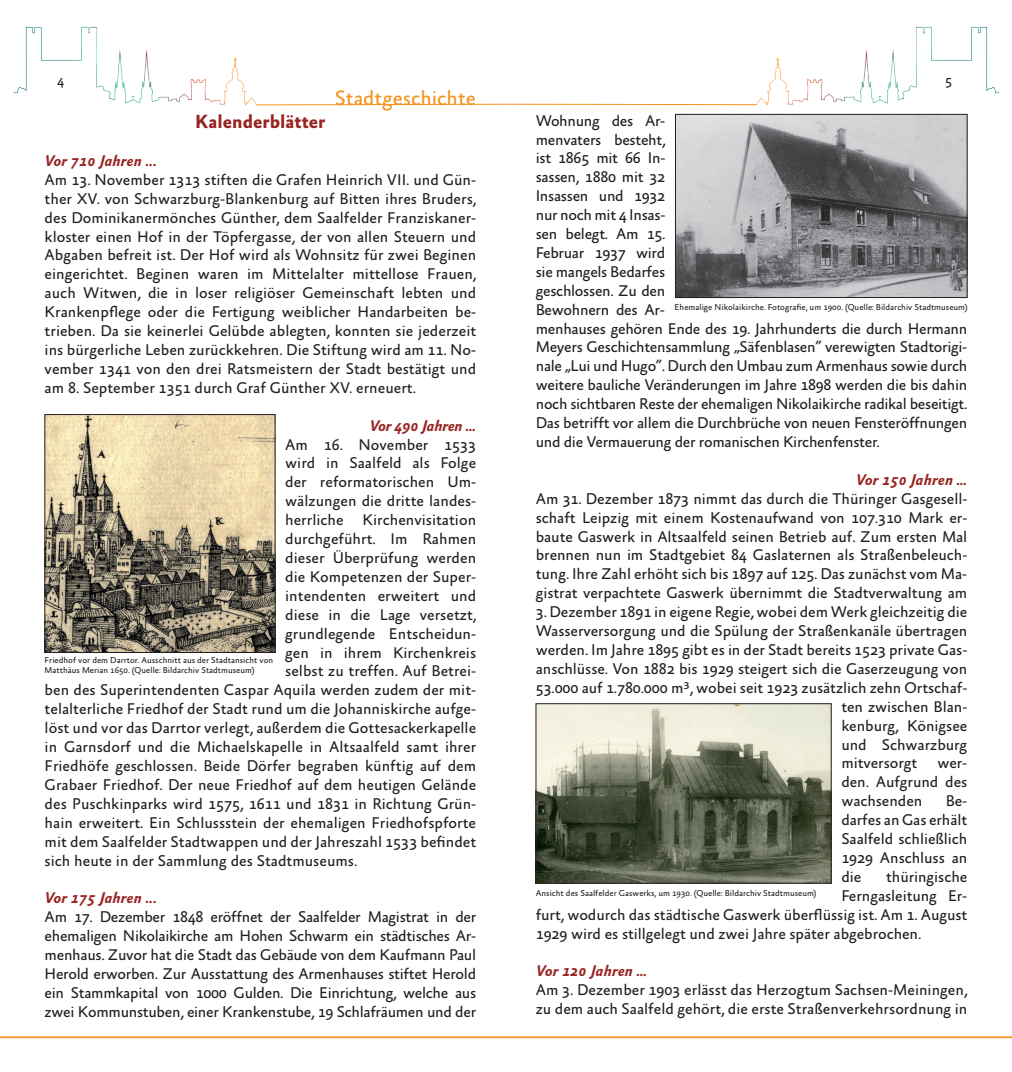
<style>
.page{position:relative;width:1012px;height:1072px;background:#fff}
.page>*{position:absolute;margin:0;border:0;box-sizing:border-box;transform-origin:0 0}
.t1{font:21px "Absara Sans OT";color:#f7931d}
.t2{font:700 19.25px "Absara Sans OT";color:#982522}
.t3{font:15.75px/18.9px "Absara Sans OT";letter-spacing:-.005em;color:#231f20;text-align:justify}
.t4{font:italic 700 15.75px "Absara Sans OT";color:#982522}
.t5{font:italic 700 15.75px "Absara Sans OT";letter-spacing:-.02em;color:#982522}
.t6{font:14px "Absara Sans OT";color:#231f20}
.t7{font:8.75px/10.5px "Absara Sans OT";color:#231f20}
</style>
<div class="page">
<hr style="left:506px;top:1036px;width:506px;height:2px;background:#f7931d">
<img style="left:757px;top:26px;width:241px;height:95px">
<hr style="left:506px;top:104px;width:251px;height:1px;background:#f7931d">
<hr style="left:0;top:1036px;width:506px;height:2px;background:#f7931d">
<svg style="left:256px;top:103px;width:251px;height:3px"></svg>
<img style="left:14px;top:26px;width:242px;height:80px">
<img style="left:47px;top:416px;width:226px;height:234px">
<div style="left:45px;top:414px;width:230px;height:238px;border:1px solid #231f20"></div>
<img style="left:538px;top:705px;width:291px;height:176px">
<div style="left:536px;top:703px;width:295px;height:180px;border:1px solid #231f20"></div>
<img style="left:677px;top:116px;width:288px;height:180px">
<div style="left:675px;top:114px;width:292px;height:184px;border:1px solid #231f20"></div>
<p class="t6" style="left:57px;top:73px;width:9px">4</p>
<p class="t6" style="left:945px;top:73px;width:9px">5</p>
<h1 class="t1" style="left:335px;top:87px;width:142px">Stadtgeschichte</h1>
<p class="t2" style="left:195px;top:112px;width:132px">Kalenderblätter</p>
<p class="t4" style="left:45px;top:152px;width:114px">Vor 710 Jahren ...</p>
<p class="t3" style="left:45px;top:171px;width:433px">Am 13. November 1313 stiften die Grafen Heinrich VII. und Gün&shy;ther XV. von Schwarzburg-Blankenburg auf Bitten ihres Bruders, des Dominikanermönches Günther, dem Saalfelder Franziskaner&shy;kloster einen Hof in der Töpfergasse, der von allen Steuern und Abgaben befreit ist. Der Hof wird als Wohnsitz für zwei Beginen eingerichtet. Beginen waren im Mittelalter mittellose Frauen, auch Witwen, die in loser religiöser Gemeinschaft lebten und Krankenpflege oder die Fertigung weiblicher Handarbeiten be&shy;trieben. Da sie keinerlei Gelübde ablegten, konnten sie jederzeit ins bürgerliche Leben zurückkehren. Die Stiftung wird am 11. No&shy;vember 1341 von den drei Ratsmeistern der Stadt bestätigt und am 8. September 1351 durch Graf Günther XV. erneuert.</p>
<p class="t5" style="left:370px;top:417px;width:108px">Vor 490 Jahren …</p>
<p class="t3" style="left:285px;top:436px;width:192px">Am 16. November 1533</p>
<p class="t3" style="left:285px;top:455px;width:192px">wird in Saalfeld als Folge</p>
<p class="t3" style="left:285px;top:474px;width:192px">der reformatorischen Um-</p>
<p class="t3" style="left:285px;top:492px;width:193px">wälzungen die dritte landes-</p>
<p class="t3" style="left:285px;top:511px;width:192px">herrliche Kirchenvisitation</p>
<p class="t3" style="left:285px;top:530px;width:192px">durchgeführt. Im Rahmen</p>
<p class="t3" style="left:285px;top:549px;width:192px">dieser Überprüfung werden</p>
<p class="t3" style="left:285px;top:568px;width:193px">die Kompetenzen der Super-</p>
<p class="t3" style="left:285px;top:587px;width:192px">intendenten erweitert und</p>
<p class="t3" style="left:285px;top:606px;width:192px">diese in die Lage versetzt,</p>
<p class="t3" style="left:285px;top:625px;width:192px">grundlegende Entscheidun-</p>
<p class="t3" style="left:285px;top:644px;width:192px">gen in ihrem Kirchenkreis</p>
<p class="t3" style="left:285px;top:663px;width:192px">selbst zu treffen. Auf Betrei-</p>
<p class="t3" style="left:45px;top:681px;width:433px">ben des Superintendenten Caspar Aquila werden zudem der mit-</p>
<p class="t3" style="left:45px;top:700px;width:433px">telalterliche Friedhof der Stadt rund um die Johanniskirche aufge-</p>
<p class="t3" style="left:45px;top:719px;width:433px">löst und vor das Darrtor verlegt, außerdem die Gottesackerkapelle</p>
<p class="t3" style="left:45px;top:738px;width:433px">in Garnsdorf und die Michaelskapelle in Altsaalfeld samt ihrer</p>
<p class="t3" style="left:45px;top:757px;width:433px">Friedhöfe geschlossen. Beide Dörfer begraben künftig auf dem</p>
<p class="t3" style="left:45px;top:776px;width:433px">Grabaer Friedhof. Der neue Friedhof auf dem heutigen Gelände</p>
<p class="t3" style="left:45px;top:795px;width:433px">des Puschkinparks wird 1575, 1611 und 1831 in Richtung Grün-</p>
<p class="t3" style="left:45px;top:814px;width:433px">hain erweitert. Ein Schlussstein der ehemaligen Friedhofspforte</p>
<p class="t3" style="left:45px;top:833px;width:433px">mit dem Saalfelder Stadtwappen und der Jahreszahl 1533 befindet</p>
<p class="t3" style="left:45px;top:852px;width:314px">sich heute in der Sammlung des Stadtmuseums.</p>
<p class="t4" style="left:45px;top:890px;width:114px">Vor 175 Jahren ...</p>
<p class="t3" style="left:45px;top:908px;width:433px">Am 17. Dezember 1848 eröffnet der Saalfelder Magistrat in der ehemaligen Nikolaikirche am Hohen Schwarm ein städtisches Ar&shy;menhaus. Zuvor hat die Stadt das Gebäude von dem Kaufmann Paul Herold erworben. Zur Ausstattung des Armenhauses stiftet Herold ein Stammkapital von 1000 Gulden. Die Einrichtung, welche aus zwei Kommunstuben, einer Krankenstube, 19 Schlafräumen und der</p>
<p class="t3" style="left:536px;top:112px;width:433px;text-align:left">Wohnung des Ar-<br>menvaters besteht,<br>ist 1865 mit 66 In-<br>sassen, 1880 mit 32<br>Insassen und 1932<br>nur noch mit 4 Insas-<br>sen belegt. Am 15.<br>Februar 1937 wird<br>sie mangels Bedarfes<br>geschlossen. Zu den<br>Bewohnern des Ar-<br>menhauses gehören Ende des 19. Jahrhunderts die durch Hermann Meyers Geschichtensammlung „Säfenblasen” verewigten Stadtorigi&shy;nale „Lui und Hugo”. Durch den Umbau zum Armenhaus sowie durch weitere bauliche Veränderungen im Jahre 1898 werden die bis dahin noch sichtbaren Reste der ehemaligen Nikolaikirche radikal beseitigt.<br>Das betrifft vor allem die Durchbrüche von neuen Fensteröffnungen und die Vermauerung der romanischen Kirchenfenster.</p>
<p class="t4" style="left:856px;top:471px;width:113px">Vor 150 Jahren …</p>
<p class="t3" style="left:536px;top:490px;width:433px">Am 31. Dezember 1873 nimmt das durch die Thüringer Gasgesell&shy;schaft Leipzig mit einem Kostenaufwand von 107.310 Mark er&shy;baute Gaswerk in Altsaalfeld seinen Betrieb auf. Zum ersten Mal brennen nun im Stadtgebiet 84 Gaslaternen als Straßenbeleuch&shy;tung. Ihre Zahl erhöht sich bis 1897 auf 125. Das zunächst vom Ma&shy;gistrat verpachtete Gaswerk übernimmt die Stadtverwaltung am</p>
<p class="t3" style="left:536px;top:603px;width:433px">3. Dezember 1891 in eigene Regie, wobei dem Werk gleichzeitig die</p>
<p class="t3" style="left:536px;top:622px;width:433px">Wasserversorgung und die Spülung der Straßenkanäle übertragen</p>
<p class="t3" style="left:536px;top:641px;width:433px">werden. Im Jahre 1895 gibt es in der Stadt bereits 1523 private Gas-</p>
<p class="t3" style="left:536px;top:660px;width:433px">anschlüsse. Von 1882 bis 1929 steigert sich die Gaserzeugung von</p>
<p class="t3" style="left:536px;top:679px;width:433px">53.000 auf 1.780.000 m³, wobei seit 1923 zusätzlich zehn Ortschaf-</p>
<p class="t3" style="left:841px;top:698px;width:128px">ten zwischen Blan-</p>
<p class="t3" style="left:841px;top:717px;width:127px">kenburg, Königsee</p>
<p class="t3" style="left:841px;top:736px;width:127px">und Schwarzburg</p>
<p class="t3" style="left:841px;top:755px;width:77px">mitversorgt</p>
<p class="t7" style="left:675px;top:303px;width:295px">Ehemalige Nikolaikirche. Fotografie, um 1900. (Quelle: Bildarchiv Stadtmuseum)</p>
<p class="t7" style="left:45px;top:655px;width:230px">Friedhof vor dem Darrtor. Ausschnitt aus der Stadtansicht von<br>Matthäus Merian 1650. (Quelle: Bildarchiv Stadtmuseum)</p>
<p class="t3" style="left:841px;top:755px;width:127px;text-indent:96px">wer&shy;den. Aufgrund des wachsenden</p>
<p class="t3" style="left:841px;top:792px;width:128px;text-indent:104px">Be&shy;darfes an Gas erhält Saalfeld schließlich 1929 Anschluss an die</p>
<p class="t3" style="left:886px;top:868px;width:83px">thüringische</p>
<p class="t3" style="left:841px;top:887px;width:127px">Ferngasleitung Er-</p>
<p class="t3" style="left:536px;top:906px;width:433px">furt, wodurch das städtische Gaswerk überflüssig ist. Am 1. August</p>
<p class="t3" style="left:536px;top:925px;width:387px">1929 wird es stillgelegt und zwei Jahre später abgebrochen.</p>
<p class="t4" style="left:536px;top:963px;width:113px">Vor 120 Jahren …</p>
<p class="t3" style="left:536px;top:981px;width:433px">Am 3. Dezember 1903 erlässt das Herzogtum Sachsen-Meiningen, zu dem auch Saalfeld gehört, die erste Straßenverkehrsordnung in</p>
<p class="t7" style="left:536px;top:888px;width:282px">Ansicht des Saalfelder Gaswerks, um 1930. (Quelle: Bildarchiv Stadtmuseum)</p>
</div>
